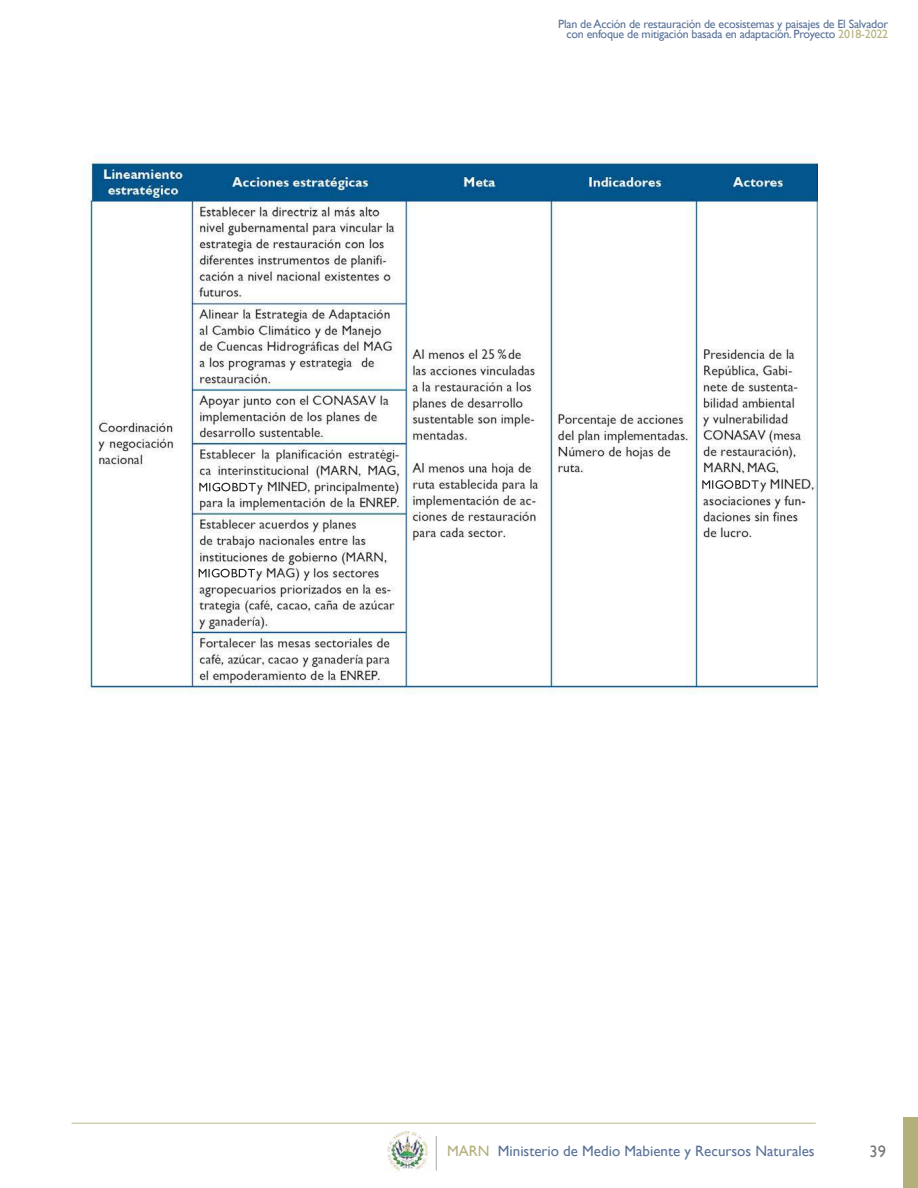
<style>
.page{position:relative;width:918px;height:1188px;background:#fff}
.page>*{position:absolute;margin:0;border:0;box-sizing:border-box;transform-origin:0 0}
.t1{font:16.5px "Gill Sans";color:#797979}
.t2{font:15px "Gill Sans";color:#5a7298}
.t3{font:12px/10.5px "Gill Sans";letter-spacing:-.02em;color:#5a7298;text-align:right}
.s1{color:#b3b07c}
</style>
<div class="page">
<hr style="left:72px;top:1123px;width:744px;height:1px;background:#b3b07c">
<div style="left:904px;top:1117px;width:14px;height:71px;background:#b3b07c"></div>
<img style="left:387px;top:1131px;width:42px;height:40px">
<hr style="left:436px;top:1136px;width:1px;height:34px;background:#000">
<img style="left:87px;top:154px;width:731px;height:540px">
<p class="t3" style="left:558px;top:19px;width:331px">Plan de Acción de restauración de ecosistemas y paisajes de El Salvador con enfoque de mitigación basada en adaptación. Proyecto <span class="s1">2018-2022</span></p>
<p class="t2" style="left:447px;top:1142px;width:369px"><span class="s1">MARN</span> Ministerio de Medio Mabiente y Recursos Naturales</p>
<h1 class="t1" style="left:870px;top:1141px;width:18px">39</h1>
</div>
